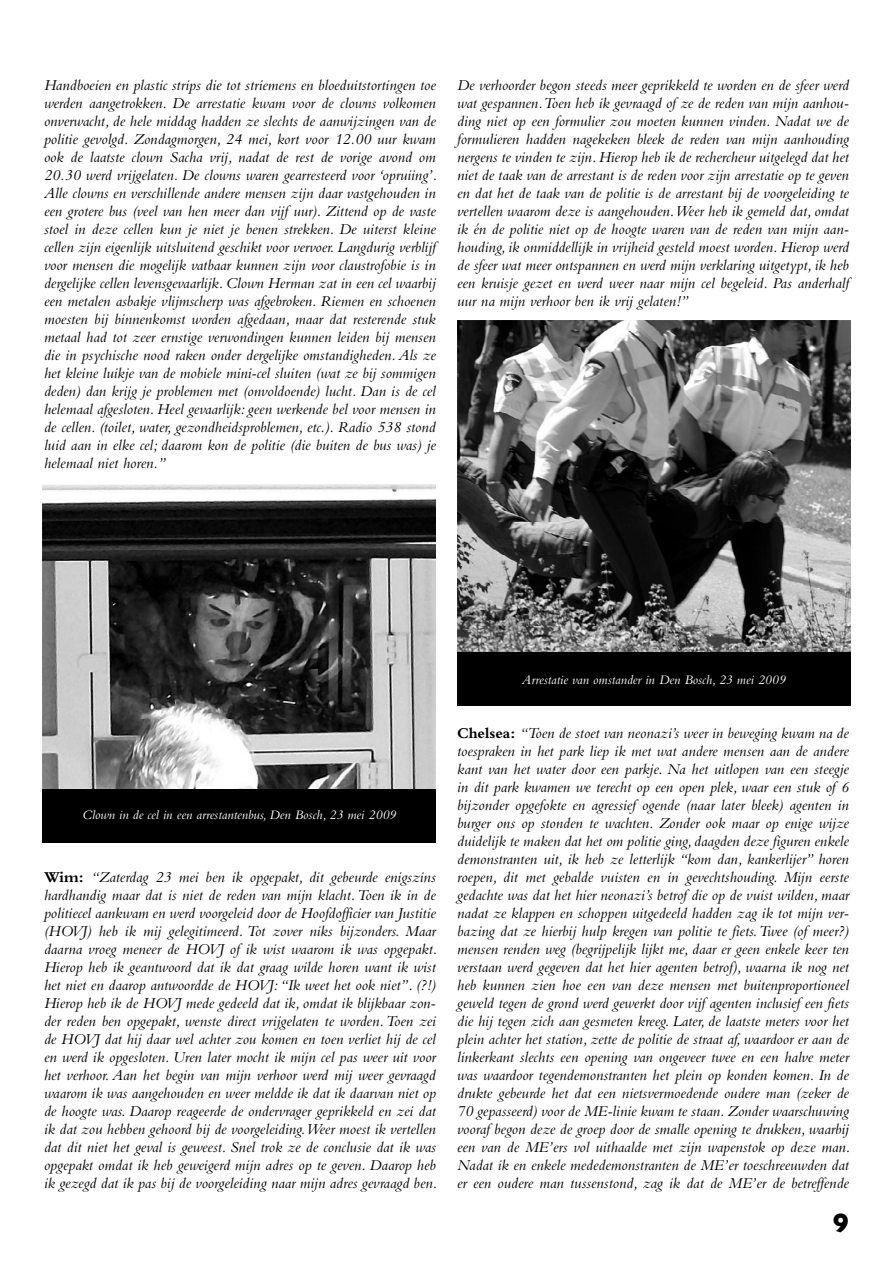
<style>
.page{position:relative;width:893px;height:1263px;background:#fff}
.page>*{position:absolute;margin:0;border:0;box-sizing:border-box;transform-origin:0 0}
.t1{font:700 27px "Gill Sans";color:#000}
.t2{font:italic 15.75px/18px "Bembo";color:#000;text-align:justify}
.t3{font:italic 13.5px "Bembo";color:#fff}
.s1{font-weight:700;font-style:normal}
</style>
<div class="page">
<img style="left:43px;top:484px;width:393px;height:306px">
<div style="left:43px;top:790px;width:393px;height:53px;background:#000"></div>
<img style="left:457px;top:320px;width:393px;height:332px">
<div style="left:457px;top:652px;width:393px;height:54px;background:#000"></div>
<p class="t2" style="left:44px;top:76px;width:395px">Handboeien en plastic strips die tot striemens en bloeduitstortingen toe werden aangetrokken. De arrestatie kwam voor de clowns volkomen onverwacht, de hele middag hadden ze slechts de aanwijzingen van de politie gevolgd. Zondagmorgen, 24 mei, kort voor 12.00 uur kwam ook de laatste clown Sacha vrij, nadat de rest de vorige avond om 20.30 werd vrijgelaten. De clowns waren gearresteerd voor ‘opruiing’.<br>Alle clowns en verschillende andere mensen zijn daar vastgehouden in een grotere bus (veel van hen meer dan vijf uur). Zittend op de vaste stoel in deze cellen kun je niet je benen strekken. De uiterst kleine cellen zijn eigenlijk uitsluitend geschikt voor vervoer. Langdurig verblijf voor mensen die mogelijk vatbaar kunnen zijn voor claustrofobie is in dergelijke cellen levensgevaarlijk. Clown Herman zat in een cel waarbij een metalen asbakje vlijmscherp was afgebroken. Riemen en schoenen moesten bij binnenkomst worden afgedaan, maar dat resterende stuk metaal had tot zeer ernstige verwondingen kunnen leiden bij mensen die in psychische nood raken onder dergelijke omstandigheden. Als ze het kleine luikje van de mobiele mini-cel sluiten (wat ze bij sommigen deden) dan krijg je problemen met (onvoldoende) lucht. Dan is de cel helemaal afgesloten. Heel gevaarlijk: geen werkende bel voor mensen in de cellen. (toilet, water, gezondheidsproblemen, etc.). Radio 538 stond luid aan in elke cel; daarom kon de politie (die buiten de bus was) je helemaal niet horen.”</p>
<p class="t2" style="left:457px;top:76px;width:393px">De verhoorder begon steeds meer geprikkeld te worden en de sfeer werd wat gespannen. Toen heb ik gevraagd of ze de reden van mijn aanhou&shy;ding niet op een formulier zou moeten kunnen vinden. Nadat we de formulieren hadden nagekeken bleek de reden van mijn aanhouding nergens te vinden te zijn. Hierop heb ik de rechercheur uitgelegd dat het niet de taak van de arrestant is de reden voor zijn arrestatie op te geven en dat het de taak van de politie is de arrestant bij de voorgeleiding te vertellen waarom deze is aangehouden. Weer heb ik gemeld dat, omdat ik én de politie niet op de hoogte waren van de reden van mijn aan&shy;houding, ik onmiddellijk in vrijheid gesteld moest worden. Hierop werd de sfeer wat meer ontspannen en werd mijn verklaring uitgetypt, ik heb een kruisje gezet en werd weer naar mijn cel begeleid. Pas anderhalf uur na mijn verhoor ben ik vrij gelaten!”</p>
<p class="t3" style="left:82px;top:807px;width:315px">Clown in de cel in een arrestantenbus, Den Bosch, 23 mei 2009</p>
<p class="t2" style="left:44px;top:868px;width:395px"><span class="s1">Wim:</span> “Zaterdag 23 mei ben ik opgepakt, dit gebeurde enigszins hardhandig maar dat is niet de reden van mijn klacht. Toen ik in de politiecel aankwam en werd voorgeleid door de Hoofdofficier van Justitie (HOVJ) heb ik mij gelegitimeerd. Tot zover niks bijzonders. Maar daarna vroeg meneer de HOVJ of ik wist waarom ik was opgepakt.<br>Hierop heb ik geantwoord dat ik dat graag wilde horen want ik wist het niet en daarop antwoordde de HOVJ: “Ik weet het ook niet”. (?!)<br>Hierop heb ik de HOVJ mede gedeeld dat ik, omdat ik blijkbaar zon&shy;der reden ben opgepakt, wenste direct vrijgelaten te worden. Toen zei de HOVJ dat hij daar wel achter zou komen en toen verliet hij de cel en werd ik opgesloten. Uren later mocht ik mijn cel pas weer uit voor het verhoor. Aan het begin van mijn verhoor werd mij weer gevraagd waarom ik was aangehouden en weer meldde ik dat ik daarvan niet op de hoogte was. Daarop reageerde de ondervrager geprikkeld en zei dat ik dat zou hebben gehoord bij de voorgeleiding. Weer moest ik vertellen dat dit niet het geval is geweest. Snel trok ze de conclusie dat ik was opgepakt omdat ik heb geweigerd mijn adres op te geven. Daarop heb ik gezegd dat ik pas bij de voorgeleiding naar mijn adres gevraagd ben.</p>
<p class="t3" style="left:522px;top:672px;width:265px">Arrestatie van omstander in Den Bosch, 23 mei 2009</p>
<p class="t2" style="left:457px;top:724px;width:395px"><span class="s1">Chelsea:</span> “Toen de stoet van neonazi’s weer in beweging kwam na de toespraken in het park liep ik met wat andere mensen aan de andere kant van het water door een parkje. Na het uitlopen van een steegje in dit park kwamen we terecht op een open plek, waar een stuk of 6 bijzonder opgefokte en agressief ogende (naar later bleek) agenten in burger ons op stonden te wachten. Zonder ook maar op enige wijze duidelijk te maken dat het om politie ging, daagden deze figuren enkele demonstranten uit, ik heb ze letterlijk “kom dan, kankerlijer” horen roepen, dit met gebalde vuisten en in gevechtshouding. Mijn eerste gedachte was dat het hier neonazi’s betrof die op de vuist wilden, maar nadat ze klappen en schoppen uitgedeeld hadden zag ik tot mijn ver&shy;bazing dat ze hierbij hulp kregen van politie te fiets. Twee (of meer?) mensen renden weg (begrijpelijk lijkt me, daar er geen enkele keer ten verstaan werd gegeven dat het hier agenten betrof), waarna ik nog net heb kunnen zien hoe een van deze mensen met buitenproportioneel geweld tegen de grond werd gewerkt door vijf agenten inclusief een fiets die hij tegen zich aan gesmeten kreeg. Later, de laatste meters voor het plein achter het station, zette de politie de straat af, waardoor er aan de linkerkant slechts een opening van ongeveer twee en een halve meter was waardoor tegendemonstranten het plein op konden komen. In de drukte gebeurde het dat een nietsvermoedende oudere man (zeker de 70 gepasseerd) voor de ME-linie kwam te staan. Zonder waarschuwing vooraf begon deze de groep door de smalle opening te drukken, waarbij een van de ME’ers vol uithaalde met zijn wapenstok op deze man.<br>Nadat ik en enkele mededemonstranten de ME’er toeschreeuwden dat er een oudere man tussenstond, zag ik dat de ME’er de betreffende</p>
<h1 class="t1" style="left:833px;top:1207px;width:18px">9</h1>
</div>
